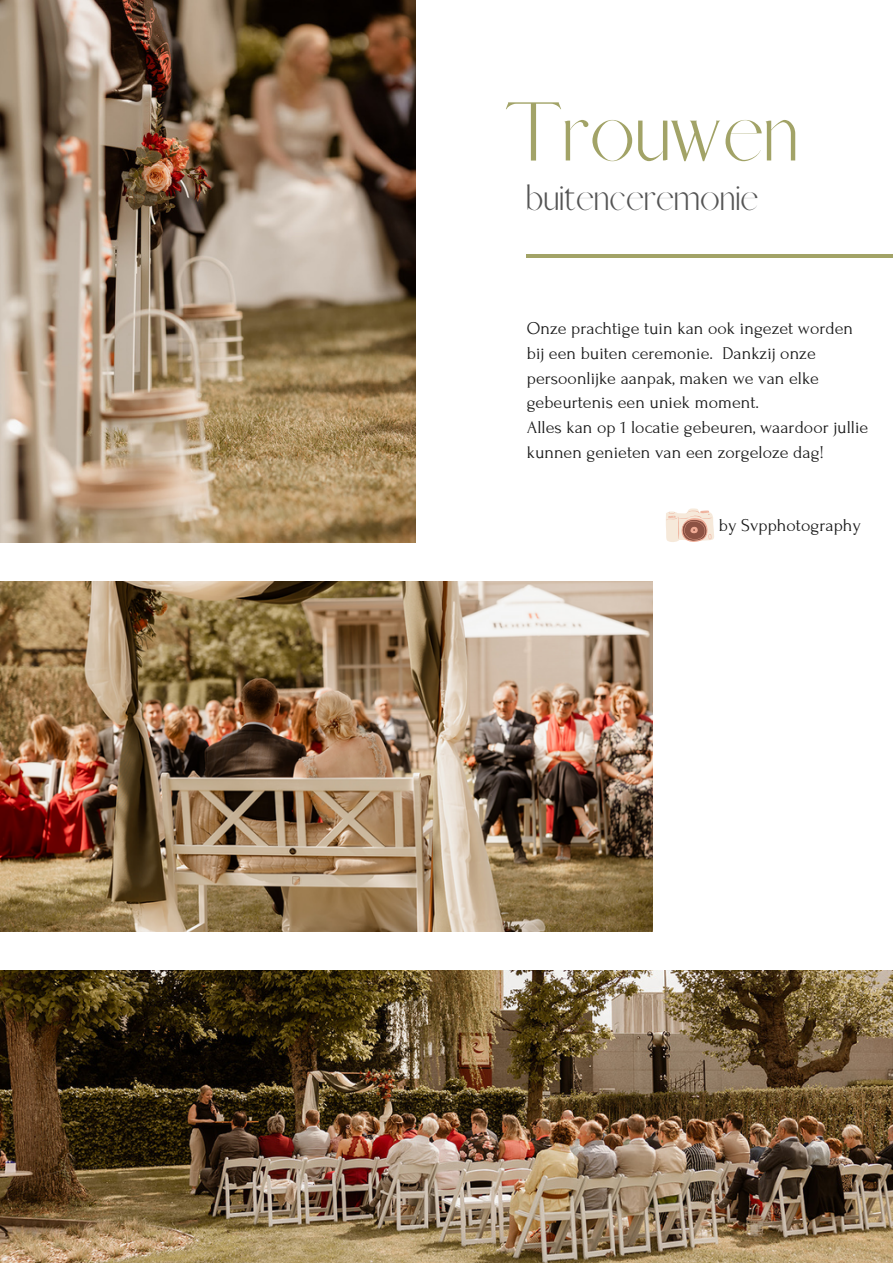
<style>
.page{position:relative;width:893px;height:1264px;background:#fff}
.page>*{position:absolute;margin:0;border:0;box-sizing:border-box;transform-origin:0 0}
.t1{font:75px "Afrah";color:#a2a367}
.t2{font:33px "Afrah";color:#545454}
.t3{font:18px/24.8px "Forum";color:#181818}
</style>
<div class="page">
<hr style="left:526px;top:254px;width:366px;height:3px;background:#a2a367">
<img style="left:0;top:0;width:415px;height:542px">
<img style="left:0;top:581px;width:652px;height:350px">
<img style="left:0;top:970px;width:892px;height:292px">
<svg style="left:666px;top:508px;width:48px;height:34px;background:#dfc3b5"></svg>
<p class="t1" style="left:504px;top:85px;width:296px">Trouwen</p>
<p class="t2" style="left:526px;top:177px;width:233px">buitenceremonie</p>
<p class="t3" style="left:526px;top:316px;width:328px">Onze prachtige tuin kan ook ingezet worden bij een buiten ceremonie. Dankzij onze persoonlijke aanpak, maken we van elke gebeurtenis een uniek moment.</p>
<p class="t3" style="left:526px;top:415px;width:343px">Alles kan op 1 locatie gebeuren, waardoor jullie kunnen genieten van een zorgeloze dag!</p>
<p class="t3" style="left:718px;top:513px;width:144px">by Svpphotography</p>
</div>
